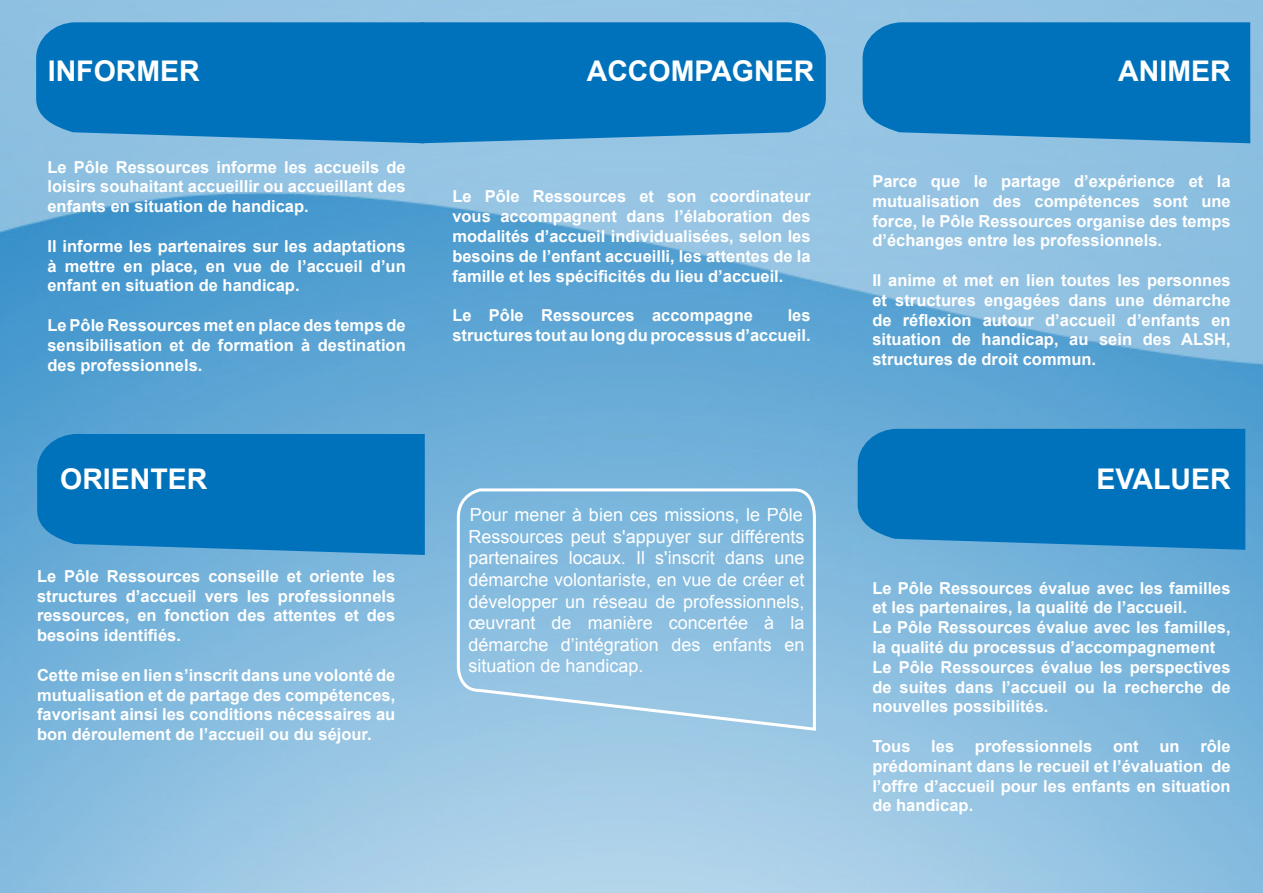
<style>
.page{position:relative;width:1263px;height:893px;background:#fff}
.page>*{position:absolute;margin:0;border:0;box-sizing:border-box;transform-origin:0 0}
.t1{font:700 28.5px "Arial";color:#fff}
.t2{font:18px/21.6px "Arial";color:#fff;text-align:justify}
.t3{font:700 16.5px/19.8px "Arial";color:#fff;text-align:justify}
</style>
<div class="page">
<img style="left:0;top:0;width:1263px;height:893px">
<div style="left:858px;top:429px;width:387px;height:121px;background:#0072bc"></div>
<svg style="left:862px;top:22px;width:388px;height:121px;background:#0977be"></svg>
<svg style="left:36px;top:22px;width:385px;height:121px;background:#0a77be"></svg>
<svg style="left:421px;top:22px;width:405px;height:121px;background:#0977be"></svg>
<svg style="left:455px;top:487px;width:362px;height:245px;background:#8ec0e1"></svg>
<svg style="left:37px;top:434px;width:388px;height:121px;background:#0675bd"></svg>
<p class="t1" style="left:48px;top:52px;width:153px">INFORMER</p>
<p class="t3" style="left:47px;top:157px;width:360px">Le Pôle Ressources informe les accueils de loisirs souhaitant accueillir ou accueillant des enfants en situation de handicap.</p>
<p class="t3" style="left:47px;top:237px;width:360px">Il informe les partenaires sur les adaptations à mettre en place, en vue de l’accueil d’un enfant en situation de handicap.</p>
<p class="t3" style="left:47px;top:316px;width:360px">Le Pôle Ressources met en place des temps de sensibilisation et de formation à destination des professionnels.</p>
<p class="t1" style="left:60px;top:460px;width:149px">ORIENTER</p>
<p class="t3" style="left:37px;top:567px;width:360px">Le Pôle Ressources conseille et oriente les structures d’accueil vers les professionnels ressources, en fonction des attentes et des besoins identifiés.</p>
<p class="t3" style="left:37px;top:666px;width:360px">Cette mise en lien s’inscrit dans une volonté de mutualisation et de partage des compétences, favorisant ainsi les conditions nécessaires au bon déroulement de l’accueil ou du séjour.</p>
<p class="t1" style="left:587px;top:52px;width:229px">ACCOMPAGNER</p>
<p class="t3" style="left:452px;top:187px;width:360px">Le Pôle Ressources et son coordinateur vous accompagnent dans l’élaboration des modalités d’accueil individualisées, selon les besoins de l’enfant accueilli, les attentes de la famille et les spécificités du lieu d’accueil.</p>
<p class="t3" style="left:452px;top:306px;width:302px">Le Pôle Ressources accompagne</p>
<p class="t3" style="left:452px;top:306px;width:360px;text-align:right">les<br>structures tout au long du processus d’accueil.</p>
<p class="t2" style="left:468px;top:504px;width:338px">Pour mener à bien ces missions, le Pôle Ressources peut s'appuyer sur différents partenaires locaux. Il s'inscrit dans une démarche volontariste, en vue de créer et développer un réseau de professionnels, œuvrant de manière concertée à la démarche d’intégration des enfants en situation de handicap.</p>
<p class="t1" style="left:1118px;top:52px;width:114px">ANIMER</p>
<p class="t3" style="left:872px;top:172px;width:360px">Parce que le partage d’expérience et la mutualisation des compétences sont une force, le Pôle Ressources organise des temps d’échanges entre les professionnels.</p>
<p class="t3" style="left:872px;top:271px;width:360px">Il anime et met en lien toutes les personnes et structures engagées dans une démarche de réflexion autour d’accueil d’enfants en situation de handicap, au sein des ALSH, structures de droit commun.</p>
<p class="t1" style="left:1096px;top:460px;width:136px">EVALUER</p>
<p class="t3" style="left:872px;top:578px;width:360px">Le Pôle Ressources évalue avec les familles et les partenaires, la qualité de l’accueil.</p>
<p class="t3" style="left:872px;top:618px;width:360px">Le Pôle Ressources évalue avec les familles, la qualité du processus d’accompagnement</p>
<p class="t3" style="left:872px;top:657px;width:360px">Le Pôle Ressources évalue les perspectives de suites dans l’accueil ou la recherche de nouvelles possibilités.</p>
<p class="t3" style="left:872px;top:737px;width:40px">Tous</p>
<p class="t3" style="left:931px;top:737px;width:24px">les</p>
<p class="t3" style="left:975px;top:737px;width:119px">professionnels</p>
<p class="t3" style="left:1113px;top:737px;width:27px">ont</p>
<p class="t3" style="left:1159px;top:737px;width:22px">un</p>
<p class="t3" style="left:872px;top:737px;width:360px;text-indent:328px">rôle prédominant dans le recueil et l’évaluation de l’offre d’accueil pour les enfants en situation de handicap.</p>
</div>
